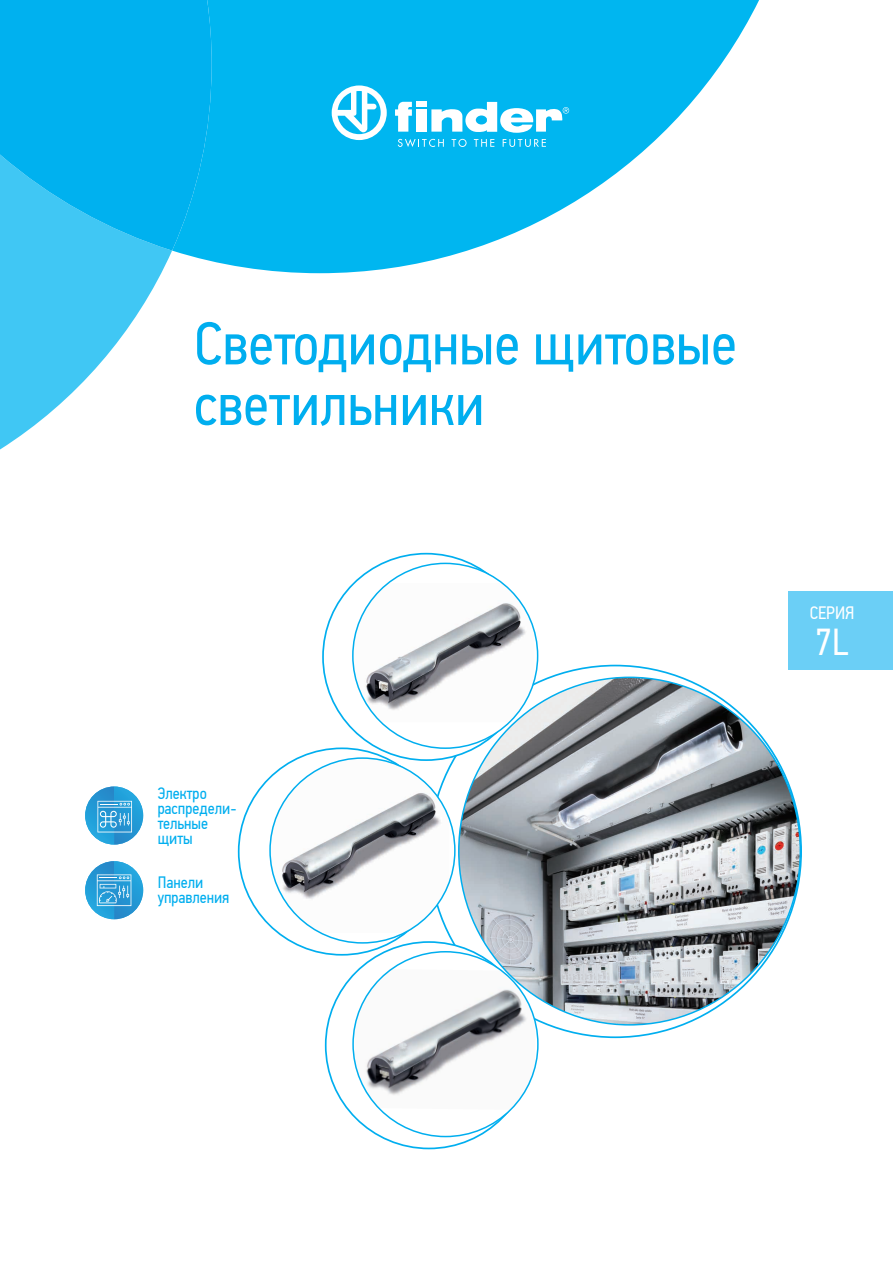
<style>
.page{position:relative;width:893px;height:1263px;background:#fff}
.page>*{position:absolute;margin:0;border:0;box-sizing:border-box;transform-origin:0 0}
.t1{font:60.6px/60.6px "PF Din Text Cond Pro";color:#00aeef}
.t2{font:37.5px "PF Din Text Cond Pro";color:#fff}
.t3{font:18px "PF Din Text Cond Pro";color:#fff}
.t4{font:16.5px/15px "PF Din Text Cond Pro";color:#00aeef}
</style>
<div class="page">
<div style="left:788px;top:591px;width:105px;height:79px;background:#6bcff6"></div>
<img style="left:85px;top:861px;width:58px;height:58px">
<svg style="left:97px;top:874px;width:34px;height:32px"></svg>
<img style="left:85px;top:786px;width:58px;height:58px">
<svg style="left:97px;top:801px;width:35px;height:31px"></svg>
<svg style="left:546px;top:665px;width:256px;height:373px"></svg>
<svg style="left:238px;top:553px;width:301px;height:596px"></svg>
<svg style="left:458px;top:676px;width:343px;height:349px"></svg>
<svg style="left:173px;top:0;width:586px;height:273px;fill:#00b6f0"></svg>
<svg style="left:0;top:251px;width:172px;height:198px;fill:#40c7f4"></svg>
<svg style="left:0;top:0;width:212px;height:251px;background:#08b4ef"></svg>
<svg style="left:332px;top:85px;width:55px;height:55px"></svg>
<svg style="left:431px;top:102px;width:138px;height:31px"></svg>
<svg style="left:395px;top:102px;width:17px;height:30px"></svg>
<div style="left:416px;top:109px;width:10px;height:23px;background:#fff"></div>
<div style="left:416px;top:102px;width:10px;height:5px;background:#fff"></div>
<svg style="left:398px;top:139px;width:46px;height:8px"></svg>
<svg style="left:452px;top:139px;width:15px;height:8px"></svg>
<svg style="left:474px;top:139px;width:20px;height:8px"></svg>
<svg style="left:503px;top:139px;width:43px;height:8px"></svg>
<h1 class="t1" style="left:194px;top:313px;width:544px">Светодиодные щитовые светильники</h1>
<p class="t4" style="left:158px;top:786px;width:80px">Электро распредели&shy;тельные щиты</p>
<p class="t4" style="left:158px;top:874px;width:73px">Панели управления</p>
<p class="t3" style="left:810px;top:602px;width:46px">CЕPИЯ</p>
<h2 class="t2" style="left:815px;top:620px;width:35px">7L</h2>
</div>
